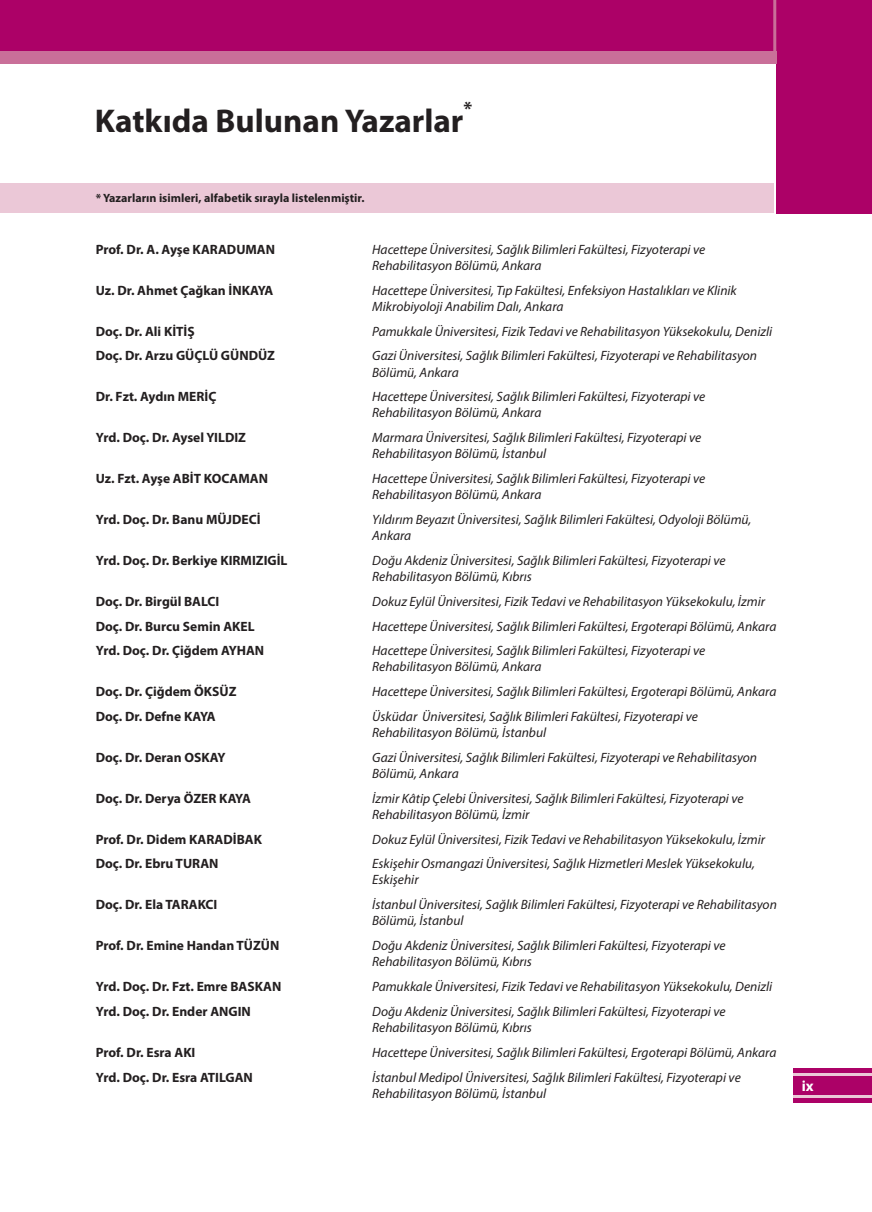
<style>
.page{position:relative;width:872px;height:1212px;background:#fff}
.page>*{position:absolute;margin:0;border:0;box-sizing:border-box;transform-origin:0 0}
.t1{font:700 33px "Myriad Pro";color:#231f20}
.t2{font:700 19.5px "Myriad Pro";color:#231f20}
.t3{font:700 15px "Myriad Pro";color:#fff}
.t4{font:italic 13.5px/16.2px "Myriad Pro";color:#231f20}
.t5{font:700 13.5px "Myriad Pro";color:#231f20}
.t6{font:700 12px "Myriad Pro";color:#231f20}
</style>
<div class="page">
<div style="left:776px;top:0;width:96px;height:213px;background:#ac0167"></div>
<div style="left:0;top:0;width:870px;height:57px;background:#ac0167"></div>
<div style="left:0;top:184px;width:773px;height:29px;background:#ebc8d7"></div>
<div style="left:0;top:51px;width:776px;height:13px;background:#c96f99"></div>
<hr style="left:773px;top:0;width:3px;height:64px;background:#c96f99">
<div style="left:793px;top:1068px;width:79px;height:34px;background:#ac0167"></div>
<hr style="left:793px;top:1073px;width:79px;height:3px;background:#ebc8d7">
<hr style="left:793px;top:1095px;width:79px;height:3px;background:#ebc8d7">
<h2 class="t2" style="left:463px;top:96px;width:10px">*</h2>
<h1 class="t1" style="left:95px;top:99px;width:370px">Katkıda Bulunan Yazarlar</h1>
<p class="t6" style="left:96px;top:190px;width:270px">* Yazarların isimleri, alfabetik sırayla listelenmiştir.</p>
<p class="t5" style="left:96px;top:240px;width:181px">Prof. Dr. A. Ayşe KARADUMAN</p>
<p class="t4" style="left:372px;top:241px;width:334px">Hacettepe Üniversitesi, Sağlık Bilimleri Fakültesi, Fizyoterapi ve<br>Rehabilitasyon Bölümü, Ankara</p>
<p class="t5" style="left:96px;top:281px;width:179px">Uz. Dr. Ahmet Çağkan İNKAYA</p>
<p class="t4" style="left:372px;top:282px;width:366px">Hacettepe Üniversitesi, Tıp Fakültesi, Enfeksiyon Hastalıkları ve Klinik<br>Mikrobiyoloji Anabilim Dalı, Ankara</p>
<p class="t5" style="left:96px;top:322px;width:100px">Doç. Dr. Ali KİTİŞ</p>
<p class="t4" style="left:372px;top:323px;width:402px">Pamukkale Üniversitesi, Fizik Tedavi ve Rehabilitasyon Yüksekokulu, Denizli</p>
<p class="t5" style="left:96px;top:347px;width:181px">Doç. Dr. Arzu GÜÇLÜ GÜNDÜZ</p>
<p class="t4" style="left:372px;top:347px;width:386px">Gazi Üniversitesi, Sağlık Bilimleri Fakültesi, Fizyoterapi ve Rehabilitasyon<br>Bölümü, Ankara</p>
<p class="t5" style="left:96px;top:388px;width:122px">Dr. Fzt. Aydın MERİÇ</p>
<p class="t4" style="left:372px;top:388px;width:334px">Hacettepe Üniversitesi, Sağlık Bilimleri Fakültesi, Fizyoterapi ve<br>Rehabilitasyon Bölümü, Ankara</p>
<p class="t5" style="left:96px;top:429px;width:152px">Yrd. Doç. Dr. Aysel YILDIZ</p>
<p class="t4" style="left:372px;top:429px;width:330px">Marmara Üniversitesi, Sağlık Bilimleri Fakültesi, Fizyoterapi ve<br>Rehabilitasyon Bölümü, İstanbul</p>
<p class="t5" style="left:96px;top:470px;width:174px">Uz. Fzt. Ayşe ABİT KOCAMAN</p>
<p class="t4" style="left:372px;top:470px;width:334px">Hacettepe Üniversitesi, Sağlık Bilimleri Fakültesi, Fizyoterapi ve<br>Rehabilitasyon Bölümü, Ankara</p>
<p class="t5" style="left:96px;top:511px;width:164px">Yrd. Doç. Dr. Banu MÜJDECİ</p>
<p class="t4" style="left:372px;top:511px;width:381px">Yıldırım Beyazıt Üniversitesi, Sağlık Bilimleri Fakültesi, Odyoloji Bölümü,<br>Ankara</p>
<p class="t5" style="left:96px;top:551px;width:193px">Yrd. Doç. Dr. Berkiye KIRMIZIGİL</p>
<p class="t4" style="left:372px;top:552px;width:355px">Doğu Akdeniz Üniversitesi, Sağlık Bilimleri Fakültesi, Fizyoterapi ve<br>Rehabilitasyon Bölümü, Kıbrıs</p>
<p class="t5" style="left:96px;top:592px;width:125px">Doç. Dr. Birgül BALCI</p>
<p class="t4" style="left:372px;top:593px;width:394px">Dokuz Eylül Üniversitesi, Fizik Tedavi ve Rehabilitasyon Yüksekokulu, İzmir</p>
<p class="t5" style="left:96px;top:617px;width:160px">Doç. Dr. Burcu Semin AKEL</p>
<p class="t4" style="left:372px;top:618px;width:406px">Hacettepe Üniversitesi, Sağlık Bilimleri Fakültesi, Ergoterapi Bölümü, Ankara</p>
<p class="t5" style="left:96px;top:642px;width:170px">Yrd. Doç. Dr. Çiğdem AYHAN</p>
<p class="t4" style="left:372px;top:642px;width:334px">Hacettepe Üniversitesi, Sağlık Bilimleri Fakültesi, Fizyoterapi ve<br>Rehabilitasyon Bölümü, Ankara</p>
<p class="t5" style="left:96px;top:683px;width:142px">Doç. Dr. Çiğdem ÖKSÜZ</p>
<p class="t4" style="left:372px;top:683px;width:406px">Hacettepe Üniversitesi, Sağlık Bilimleri Fakültesi, Ergoterapi Bölümü, Ankara</p>
<p class="t5" style="left:96px;top:707px;width:122px">Doç. Dr. Defne KAYA</p>
<p class="t4" style="left:372px;top:708px;width:327px">Üsküdar Üniversitesi, Sağlık Bilimleri Fakültesi, Fizyoterapi ve<br>Rehabilitasyon Bölümü, İstanbul</p>
<p class="t5" style="left:96px;top:748px;width:131px">Doç. Dr. Deran OSKAY</p>
<p class="t4" style="left:372px;top:749px;width:386px">Gazi Üniversitesi, Sağlık Bilimleri Fakültesi, Fizyoterapi ve Rehabilitasyon<br>Bölümü, Ankara</p>
<p class="t5" style="left:96px;top:789px;width:157px">Doç. Dr. Derya ÖZER KAYA</p>
<p class="t4" style="left:372px;top:790px;width:373px">İzmir Kâtip Çelebi Üniversitesi, Sağlık Bilimleri Fakültesi, Fizyoterapi ve<br>Rehabilitasyon Bölümü, İzmir</p>
<p class="t5" style="left:96px;top:830px;width:168px">Prof. Dr. Didem KARADİBAK</p>
<p class="t4" style="left:372px;top:831px;width:394px">Dokuz Eylül Üniversitesi, Fizik Tedavi ve Rehabilitasyon Yüksekokulu, İzmir</p>
<p class="t5" style="left:96px;top:855px;width:124px">Doç. Dr. Ebru TURAN</p>
<p class="t4" style="left:372px;top:855px;width:384px">Eskişehir Osmangazi Üniversitesi, Sağlık Hizmetleri Meslek Yüksekokulu,<br>Eskişehir</p>
<p class="t5" style="left:96px;top:896px;width:123px">Doç. Dr. Ela TARAKCI</p>
<p class="t4" style="left:372px;top:896px;width:406px">İstanbul Üniversitesi, Sağlık Bilimleri Fakültesi, Fizyoterapi ve Rehabilitasyon<br>Bölümü, İstanbul</p>
<p class="t5" style="left:96px;top:937px;width:185px">Prof. Dr. Emine Handan TÜZÜN</p>
<p class="t4" style="left:372px;top:937px;width:355px">Doğu Akdeniz Üniversitesi, Sağlık Bilimleri Fakültesi, Fizyoterapi ve<br>Rehabilitasyon Bölümü, Kıbrıs</p>
<p class="t5" style="left:96px;top:978px;width:187px">Yrd. Doç. Dr. Fzt. Emre BASKAN</p>
<p class="t4" style="left:372px;top:978px;width:402px">Pamukkale Üniversitesi, Fizik Tedavi ve Rehabilitasyon Yüksekokulu, Denizli</p>
<p class="t5" style="left:96px;top:1002px;width:157px">Yrd. Doç. Dr. Ender ANGIN</p>
<p class="t4" style="left:372px;top:1003px;width:355px">Doğu Akdeniz Üniversitesi, Sağlık Bilimleri Fakültesi, Fizyoterapi ve<br>Rehabilitasyon Bölümü, Kıbrıs</p>
<p class="t5" style="left:96px;top:1043px;width:101px">Prof. Dr. Esra AKI</p>
<p class="t4" style="left:372px;top:1044px;width:406px">Hacettepe Üniversitesi, Sağlık Bilimleri Fakültesi, Ergoterapi Bölümü, Ankara</p>
<p class="t5" style="left:96px;top:1068px;width:159px">Yrd. Doç. Dr. Esra ATILGAN</p>
<p class="t4" style="left:372px;top:1068px;width:370px">İstanbul Medipol Üniversitesi, Sağlık Bilimleri Fakültesi, Fizyoterapi ve<br>Rehabilitasyon Bölümü, İstanbul</p>
<p class="t3" style="left:801px;top:1076px;width:13px">ix</p>
</div>
